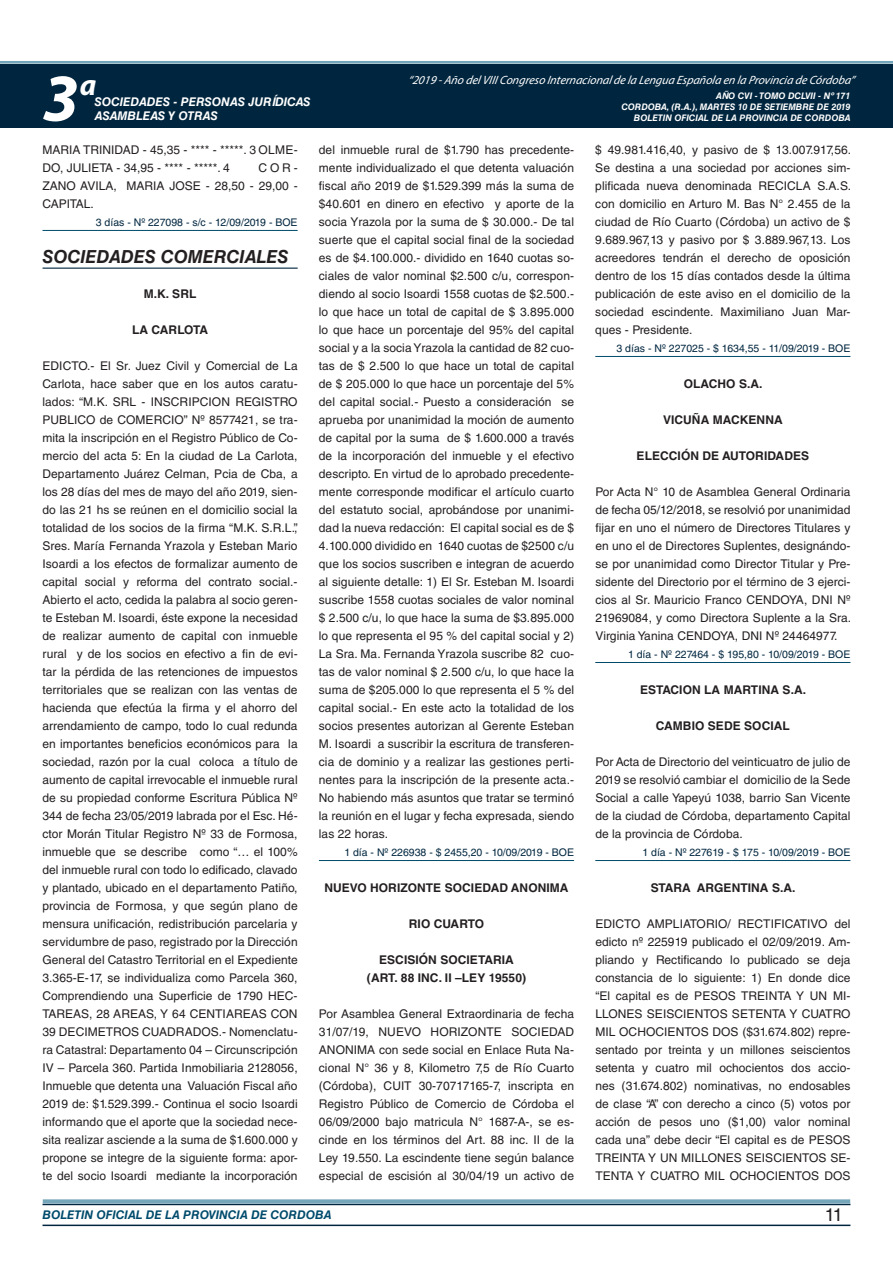
<style>
.page{position:relative;width:893px;height:1263px;background:#fff}
.page>*{position:absolute;margin:0;border:0;box-sizing:border-box;transform-origin:0 0}
.t1{font:italic 700 67.5px "Myriad Pro";color:#fff}
.t2{font:italic 700 30px "Myriad Pro";color:#fff}
.t3{font:italic 700 18px "Helvetica LT Std";color:#231f20}
.t4{font:18px "Helvetica LT Std";color:#231f20}
.t5{font:12px/18px "Helvetica LT Std";letter-spacing:.005em;color:#231f20;text-align:justify}
.t6{font:700 12px/18px "Helvetica LT Std";letter-spacing:.005em;color:#231f20;text-align:center}
.t7{font:italic 12px "Myriad Pro";color:#fff}
.t8{font:italic 700 12px "Helvetica LT Std";color:#fff}
.t9{font:italic 700 12px "Helvetica LT Std";color:#004b6c}
.t10{font:10.5px "Helvetica LT Std";color:#00263f}
.t11{font:italic 700 9px/10.8px "Helvetica LT Std";color:#fff;text-align:right}
</style>
<div class="page">
<div style="left:0;top:61px;width:893px;height:6px;background:#fff;opacity:.75"></div>
<div style="left:0;top:64px;width:893px;height:64px;background:#00263f"></div>
<hr style="left:43px;top:1224px;width:807px;height:2px;background:#00263f">
<div style="left:42px;top:1198px;width:809px;height:8px;background:#fff;opacity:.75"></div>
<hr style="left:43px;top:230px;width:255px;height:1px;background:#004b6c">
<hr style="left:43px;top:268px;width:255px;height:1px;background:#00263f">
<hr style="left:319px;top:860px;width:255px;height:1px;background:#004b6c">
<hr style="left:595px;top:356px;width:255px;height:1px;background:#004b6c">
<hr style="left:595px;top:662px;width:255px;height:1px;background:#004b6c">
<hr style="left:595px;top:860px;width:255px;height:1px;background:#004b6c">
<h2 class="t2" style="left:80px;top:66px;width:18px">a</h2>
<p class="t7" style="left:408px;top:72px;width:448px">“2019 -Año delVIIICongreso Internacionalde la Lengua Esp añola en la Provincia de Córdoba”</p>
<h1 class="t1" style="left:43px;top:54px;width:38px">3</h1>
<p class="t11" style="left:621px;top:91px;width:231px">AÑO CVI - TOMO DCLVII - Nº 171<br>CORDOBA, (R.A.), MARTES 10 DE SETIEMBRE DE 2019<br>BOLETIN OFICIAL DE LA PROVINCIA DE CORDOBA</p>
<p class="t8" style="left:95px;top:94px;width:217px">SOCIEDADES - PERSONAS JURÍDICAS</p>
<p class="t8" style="left:95px;top:109px;width:125px">ASAMBLEAS Y OTRAS</p>
<p class="t5" style="left:43px;top:141px;width:257px">MARIA TRINIDAD - 45,35 - **** - *****. 3 OLME-<br>DO, JULIETA - 34,95 - **** - *****. 4</p>
<p class="t5" style="left:43px;top:159px;width:257px;text-indent:216px">COR-ZANO AVILA, MARIA JOSE - 28,50 - 29,00 - CAPITAL.</p>
<p class="t10" style="left:96px;top:216px;width:203px">3 días - Nº 227098 - s/c - 12/09/2019 - BOE</p>
<h3 class="t3" style="left:43px;top:246px;width:248px">SOCIEDADES COMERCIALES</h3>
<p class="t6" style="left:144px;top:284px;width:38px">M.K. SRL</p>
<p class="t6" style="left:132px;top:320px;width:46px">LA CARLOT</p>
<p class="t6" style="left:199px;top:320px;width:10px">A</p>
<p class="t5" style="left:43px;top:357px;width:257px">EDICTO.- El Sr. Juez Civil y Comercial de La Carlota, hace saber que en los autos caratu&shy;lados: “M.K. SRL - INSCRIPCION REGISTRO PUBLICO de COMERCIO” Nº 8577421, se tra&shy;mita la inscripción en el Registro Público de Co&shy;mercio del acta 5: En la ciudad de La Carlota, Departamento Juárez Celman, Pcia de Cba, a los 28 días del mes de mayo del año 2019, sien&shy;do las 21 hs se reúnen en el domicilio social la totalidad de los socios de la firma “M.K. S.R.L.”, Sres. María Fernanda Yrazola y Esteban Mario Isoardi a los efectos de formalizar aumento de capital social y reforma del contrato social.- Abierto el acto, cedida la palabra al socio geren&shy;te Esteban M. Isoardi, éste expone la necesidad de realizar aumento de capital con inmueble rural y de los socios en efectivo a fin de evi&shy;tar la pérdida de las retenciones de impuestos territoriales que se realizan con las ventas de hacienda que efectúa la firma y el ahorro del arrendamiento de campo, todo lo cual redunda en importantes beneficios económicos para la sociedad, razón por la cual coloca a título de aumento de capital irrevocable el inmueble rural de su propiedad conforme Escritura Pública Nº 344 de fecha 23/05/2019 labrada por el Esc. Hé&shy;ctor Morán Titular Registro Nº 33 de Formosa, inmueble que se describe como “… el 100% del inmueble rural con todo lo edificado, clavado y plantado, ubicado en el departamento Patiño, provincia de Formosa, y que según plano de mensura unificación, redistribución parcelaria y servidumbre de paso, registrado por la Dirección General del Catastro Territorial en el Expediente 3.365-E-17, se individualiza como Parcela 360, Comprendiendo una Superficie de 1790 HEC-TAREAS, 28 AREAS, Y 64 CENTIAREAS CON 39 DECIMETROS CUADRADOS.- Nomenclatu&shy;ra Catastral: Departamento 04 – Circunscripción IV – Parcela 360. Partida Inmobiliaria 2128056, Inmueble que detenta una Valuación Fiscal año 2019 de: $1.529.399.- Continua el socio Isoardi informando que el aporte que la sociedad nece&shy;sita realizar asciende a la suma de $1.600.000 y propone se integre de la siguiente forma: apor&shy;te del socio Isoardi mediante la incorporación</p>
<p class="t5" style="left:319px;top:141px;width:257px">del inmueble rural de $1.790 has precedente&shy;mente individualizado el que detenta valuación fiscal año 2019 de $1.529.399 más la suma de $40.601 en dinero en efectivo y aporte de la socia Yrazola por la suma de $ 30.000.- De tal suerte que el capital social final de la sociedad es de $4.100.000.- dividido en 1640 cuotas so&shy;ciales de valor nominal $2.500 c/u, correspon&shy;diendo al socio Isoardi 1558 cuotas de $2.500.- lo que hace un total de capital de $ 3.895.000 lo que hace un porcentaje del 95% del capital social y a la socia Yrazola la cantidad de 82 cuo&shy;tas de $ 2.500 lo que hace un total de capital de $ 205.000 lo que hace un porcentaje del 5% del capital social.- Puesto a consideración se aprueba por unanimidad la moción de aumento de capital por la suma de $ 1.600.000 a través de la incorporación del inmueble y el efectivo descripto. En virtud de lo aprobado precedente&shy;mente corresponde modificar el artículo cuarto del estatuto social, aprobándose por unanimi&shy;dad la nueva redacción: El capital social es de $ 4.100.000 dividido en 1640 cuotas de $2500 c/u que los socios suscriben e integran de acuerdo al siguiente detalle: 1) El Sr. Esteban M. Isoardi suscribe 1558 cuotas sociales de valor nominal $ 2.500 c/u, lo que hace la suma de $3.895.000 lo que representa el 95 % del capital social y 2)<br>La Sra. Ma. Fernanda Yrazola suscribe 82 cuo&shy;tas de valor nominal $ 2.500 c/u, lo que hace la suma de $205.000 lo que representa el 5 % del capital social.- En este acto la totalidad de los socios presentes autorizan al Gerente Esteban M. Isoardi a suscribir la escritura de transferen&shy;cia de dominio y a realizar las gestiones perti&shy;nentes para la inscripción de la presente acta.- No habiendo más asuntos que tratar se terminó la reunión en el lugar y fecha expresada, siendo las 22 horas.</p>
<p class="t10" style="left:344px;top:846px;width:231px">1 día - Nº 226938 - $ 2455,20 - 10/09/2019 - BOE</p>
<p class="t6" style="left:324px;top:878px;width:10px">NUE</p>
<p class="t6" style="left:350px;top:878px;width:38px">VO HORIZONTE</p>
<p class="t6" style="left:445px;top:878px;width:9px">SOCIED</p>
<p class="t6" style="left:491px;top:878px;width:38px">AD ANONIM</p>
<p class="t6" style="left:560px;top:878px;width:10px">A</p>
<p class="t6" style="left:409px;top:914px;width:8px">RIO</p>
<p class="t6" style="left:434px;top:914px;width:35px">CUARTO</p>
<p class="t6" style="left:367px;top:950px;width:161px">ESCISIÓN SOCIETARIA (ART. 88 INC. II –LEY 19550)</p>
<p class="t5" style="left:319px;top:1005px;width:257px">Por Asamblea General Extraordinaria de fecha 31/07/19, NUEVO HORIZONTE SOCIEDAD ANONIMA con sede social en Enlace Ruta Na&shy;cional N° 36 y 8, Kilometro 7,5 de Río Cuarto (Córdoba), CUIT 30-70717165-7, inscripta en Registro Público de Comercio de Córdoba el 06/09/2000 bajo matricula N° 1687-A-, se es&shy;cinde en los términos del Art. 88 inc. II de la Ley 19.550. La escindente tiene según balance especial de escisión al 30/04/19 un activo de</p>
<p class="t5" style="left:595px;top:141px;width:257px">$ 49.981.416,40, y pasivo de $ 13.007.917,56.<br>Se destina a una sociedad por acciones sim&shy;plificada nueva denominada RECICLA S.A.S. con domicilio en Arturo M. Bas N° 2.455 de la ciudad de Río Cuarto (Córdoba) un activo de $ 9.689.967,13 y pasivo por $ 3.889.967,13. Los acreedores tendrán el derecho de oposición dentro de los 15 días contados desde la última publicación de este aviso en el domicilio de la sociedad escindente. Maximiliano Juan Mar&shy;ques - Presidente.</p>
<p class="t10" style="left:617px;top:342px;width:235px">3 días - Nº 227025 - $ 1634,55 - 11/09/2019 - BOE</p>
<p class="t6" style="left:684px;top:374px;width:80px">OLACHO S.A.</p>
<p class="t6" style="left:663px;top:410px;width:95px">VICU ÑA MACKENN</p>
<p class="t6" style="left:774px;top:410px;width:10px">A</p>
<p class="t6" style="left:637px;top:446px;width:9px">ELECCI</p>
<p class="t6" style="left:681px;top:446px;width:58px">ÓN DE AUTORID</p>
<p class="t6" style="left:776px;top:446px;width:18px">ADES</p>
<p class="t5" style="left:595px;top:483px;width:257px">Por Acta N° 10 de Asamblea General Ordinaria de fecha 05/12/2018, se resolvió por unanimidad fijar en uno el número de Directores Titulares y en uno el de Directores Suplentes, designándo&shy;se por unanimidad como Director Titular y Pre&shy;sidente del Directorio por el término de 3 ejerci&shy;cios al Sr. Mauricio Franco CENDOYA, DNI Nº 21969084, y como Directora Suplente a la Sra.<br>Virginia Yanina CENDOYA, DNI Nº 24464977.</p>
<p class="t10" style="left:628px;top:648px;width:224px">1 día - Nº 227464 - $ 195,80 - 10/09/2019 - BOE</p>
<p class="t6" style="left:640px;top:680px;width:39px">ESTACION</p>
<p class="t6" style="left:704px;top:680px;width:46px">LA MARTIN</p>
<p class="t6" style="left:770px;top:680px;width:37px">A S.A.</p>
<p class="t6" style="left:656px;top:716px;width:61px">CAMBIO SEDE</p>
<p class="t6" style="left:744px;top:716px;width:9px">SOCI</p>
<p class="t6" style="left:774px;top:716px;width:16px">AL</p>
<p class="t5" style="left:595px;top:753px;width:257px">Por Acta de Directorio del veinticuatro de julio de 2019 se resolvió cambiar el domicilio de la Sede Social a calle Yapeyú 1038, barrio San Vicente de la ciudad de Córdoba, departamento Capital de la provincia de Córdoba.</p>
<p class="t10" style="left:642px;top:846px;width:209px">1 día - Nº 227619 - $ 175 - 10/09/2019 - BOE</p>
<p class="t6" style="left:651px;top:878px;width:64px">STARA ARGENTIN</p>
<p class="t6" style="left:760px;top:878px;width:37px">A S.A.</p>
<p class="t5" style="left:595px;top:915px;width:257px">EDICTO AMPLIATORIO/ RECTIFICATIVO del edicto nº 225919 publicado el 02/09/2019. Am&shy;pliando y Rectificando lo publicado se deja constancia de lo siguiente: 1) En donde dice “El capital es de PESOS TREINTA Y UN MI-LLONES SEISCIENTOS SETENTA Y CUATRO MIL OCHOCIENTOS DOS ($31.674.802) repre&shy;sentado por treinta y un millones seiscientos setenta y cuatro mil ochocientos dos accio&shy;nes (31.674.802) nominativas, no endosables de clase “A” con derecho a cinco (5) votos por acción de pesos uno ($1,00) valor nominal cada una” debe decir “El capital es de PESOS TREINTA Y UN MILLONES SEISCIENTOS SE-TENTA Y CUATRO MIL OCHOCIENTOS DOS</p>
<p class="t9" style="left:43px;top:1208px;width:290px">BOLETIN OFICIAL DE LA PROVINCIA DE CORDOBA</p>
<h3 class="t4" style="left:825px;top:1204px;width:19px">11</h3>
</div>
